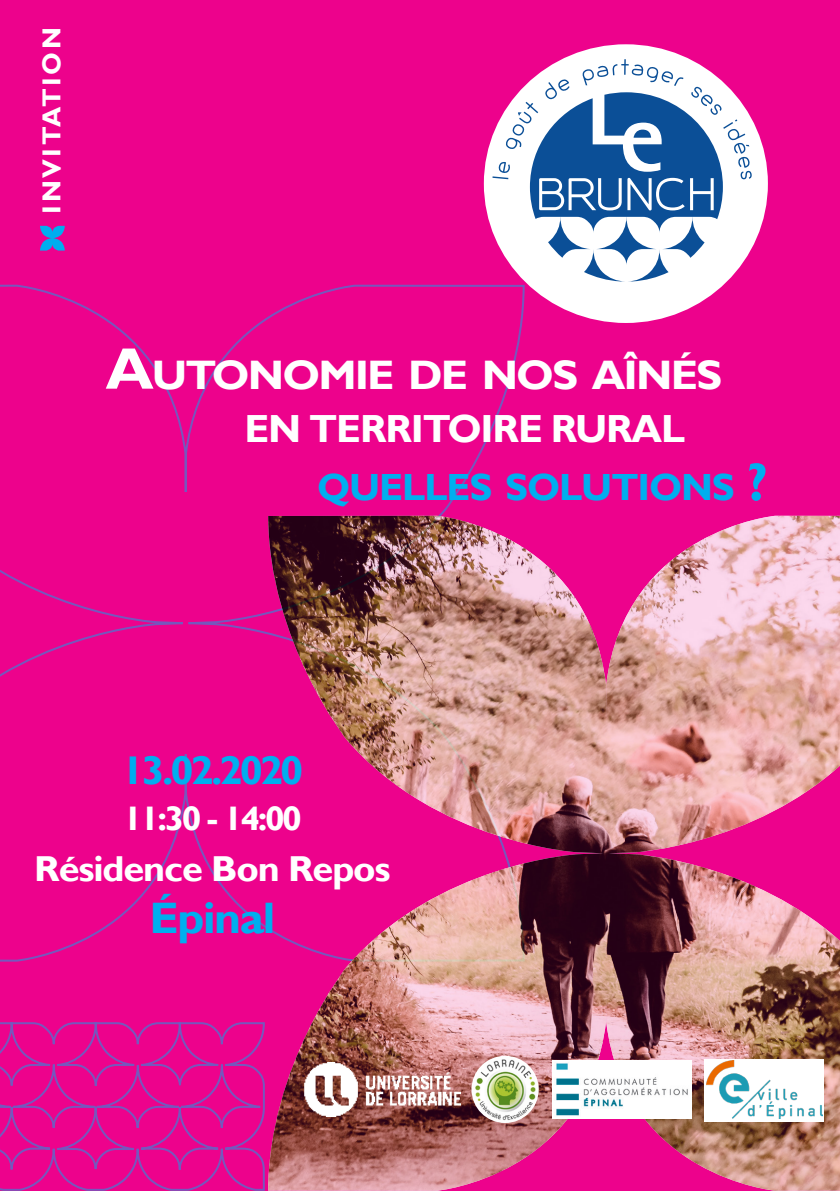
<style>
.page{position:relative;width:840px;height:1191px;background:#fff}
.page>*{position:absolute;margin:0;border:0;box-sizing:border-box;transform-origin:0 0}
.t1{font:700 44px "Gill Sans";letter-spacing:-.03em;color:#00aeef;scale:1.05 1}
.t2{font:700 41.2px "Gill Sans";letter-spacing:-.045em;color:#fff;scale:1.05 1}
.t3{font:700 40px "Gill Sans";letter-spacing:-.07em;color:#00aeef;scale:1.05 1}
.t4{font:700 39.2px "Gill Sans";letter-spacing:-.03em;color:#fff}
.t5{font:700 37.8px "Gill Sans";letter-spacing:-.03em;color:#00aeef}
.t6{font:700 36px "Gill Sans";letter-spacing:-.03em;color:#fff;scale:1.05 1}
.t7{font:700 34px "Gill Sans";letter-spacing:-.07em;color:#fff;scale:1.05 1}
.t8{font:700 26px "Gill Sans";letter-spacing:.1em;color:#fff}
.s1{font-size:58.8px}
.s2{font-size:54px}
</style>
<div class="page">
<div style="left:0;top:0;width:839px;height:1191px;background:#ed028c"></div>
<svg style="left:0;top:1022px;width:265px;height:169px"></svg>
<svg style="left:40px;top:226px;width:25px;height:24px"></svg>
<svg style="left:0;top:284px;width:525px;height:678px"></svg>
<img style="left:268px;top:516px;width:571px;height:674px">
<div style="left:483px;top:44px;width:284px;height:279px;background:#fff;border-radius:50%"></div>
<svg style="left:492px;top:59px;width:259px;height:222px"></svg>
<img style="left:471px;top:1055px;width:67px;height:68px;border-radius:34px">
<img style="left:552px;top:1060px;width:138px;height:58px">
<img style="left:304px;top:1062px;width:156px;height:54px">
<div style="left:704px;top:1058px;width:119px;height:63px;background:#fff"></div>
<img style="left:706px;top:1060px;width:116px;height:58px">
<p class="t8" style="left:36px;top:214px;width:188px;rotate:-90deg">INVITATION</p>
<p class="t2" style="left:105px;top:350px;width:588px"><span class="s1">A</span>UTONOMIE DE NOS AÎNÉS</p>
<p class="t4" style="left:244px;top:405px;width:442px">EN TERRITOIRE RURAL</p>
<p class="t5" style="left:317px;top:465px;width:452px">QUELLES SOLUTIONS <span class="s2">?</span></p>
<p class="t3" style="left:121px;top:746px;width:175px">13.02.2020</p>
<p class="t7" style="left:123px;top:798px;width:172px">11:30 - 14:00</p>
<p class="t6" style="left:34px;top:847px;width:341px">Résidence Bon Repos</p>
<p class="t1" style="left:149px;top:891px;width:121px">Épinal</p>
</div>
